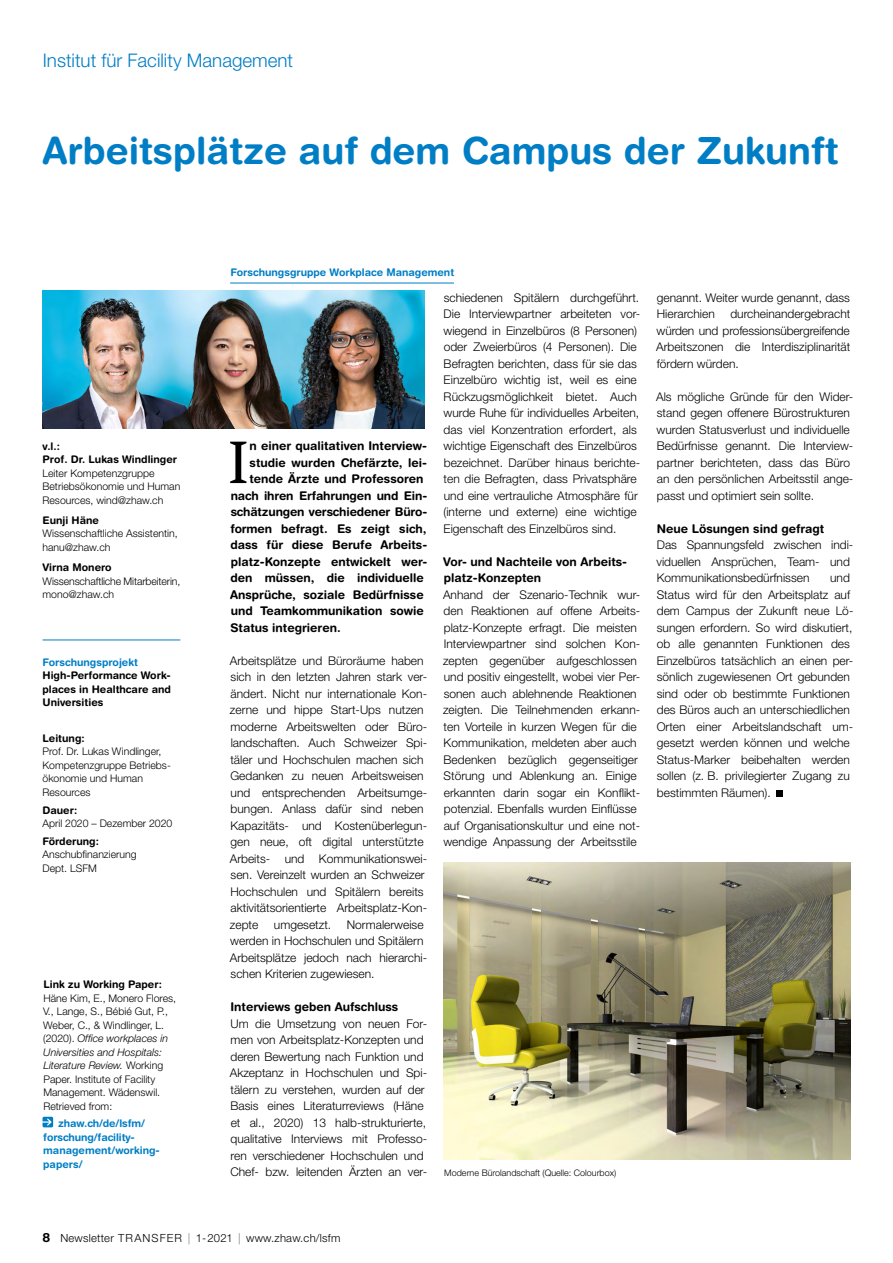
<style>
.page{position:relative;width:893px;height:1263px;background:#fff}
.page>*{position:absolute;margin:0;border:0;box-sizing:border-box;transform-origin:0 0}
.t1{font:59.1px "Swift";color:#000}
.t2{font:700 37.5px "Helvetica Rounded LT Std";color:#007ec5}
.t3{font:300 18.75px "Helvetica Neue LT Std";color:#007ec5}
.t4{font:300 12px/16.5px "Helvetica Neue LT Std";color:#000}
.t5{font:700 12px/16.5px "Helvetica Rounded LT Std";color:#000}
.t6{font:300 11.25px "Helvetica Neue LT Std";letter-spacing:.02em;color:#000}
.t7{font:300 10.5px/13.5px "Helvetica Neue LT Std";color:#000}
.t8{font:700 10.5px/13.5px "Helvetica Rounded LT Std";color:#000}
.t9{font:700 10.5px/13.5px "Helvetica Rounded LT Std";color:#007ec5}
.t10{font:300 9px "Helvetica Neue LT Std";color:#000}
.s1{font-style:italic}
.s2{font-family:"Helvetica Rounded LT Std";font-weight:700;font-size:12.75px}
</style>
<div class="page">
<hr style="left:230px;top:283px;width:224px;height:1px;background:#007ec5">
<svg style="left:777px;top:790px;width:6px;height:6px"></svg>
<hr style="left:43px;top:640px;width:137px;height:1px;background:#007ec5">
<img style="left:443px;top:862px;width:407px;height:298px">
<svg style="left:43px;top:1117px;width:10px;height:10px"></svg>
<img style="left:43px;top:290px;width:381px;height:138px">
<h3 class="t3" style="left:43px;top:49px;width:252px">Institut für Facility Management</h3>
<h2 class="t2" style="left:43px;top:127px;width:798px">Arbeitsplätze auf dem Campus der Zukunft</h2>
<p class="t8" style="left:43px;top:439px;width:136px">v.l.:<br>Prof. Dr. Lukas Windlinger</p>
<p class="t7" style="left:43px;top:466px;width:139px">Leiter Kompetenzgruppe<br>Betriebsökonomie und Human<br>Resources, wind@zhaw.ch</p>
<p class="t8" style="left:43px;top:513px;width:58px">Eunji Häne</p>
<p class="t7" style="left:43px;top:527px;width:137px">Wissenschaftliche Assistentin, hanu@zhaw.ch</p>
<p class="t8" style="left:43px;top:560px;width:71px">Virna Monero</p>
<p class="t7" style="left:43px;top:574px;width:139px">Wissenschaftliche Mitarbeiterin, mono@zhaw.ch</p>
<p class="t9" style="left:43px;top:655px;width:97px">Forschungsprojekt</p>
<p class="t8" style="left:43px;top:668px;width:130px;text-align:justify">High-Performance Work&shy;places in Healthcare and Universities</p>
<p class="t8" style="left:43px;top:731px;width:44px">Leitung:</p>
<p class="t7" style="left:43px;top:744px;width:129px">Prof. Dr. Lukas Windlinger,<br>Kompetenzgruppe Betriebs&shy;ökonomie und Human<br>Resources</p>
<p class="t8" style="left:43px;top:803px;width:36px">Dauer:</p>
<p class="t7" style="left:43px;top:816px;width:131px">April 2020 – Dezember 2020</p>
<p class="t8" style="left:43px;top:834px;width:58px">Förderung:</p>
<p class="t7" style="left:43px;top:847px;width:96px">Anschubfinanzierung<br>Dept. LSFM</p>
<p class="t8" style="left:43px;top:977px;width:120px">Link zu Working Paper:</p>
<p class="t7" style="left:43px;top:991px;width:134px">Häne Kim, E., Monero Flores,<br>V., Lange, S., Bébié Gut, P.,<br>Weber, C., &amp; Windlinger, L. (2020). <span class="s1">Office workplaces in<br>Universities and Hospitals:<br>Literature Review.</span> Working<br>Paper. Institute of Facility<br>Management. Wädenswil.<br>Retrieved from:</p>
<p class="t9" style="left:43px;top:1117px;width:118px;text-indent:15px">zhaw.ch/de/lsfm/ forschung/facility&shy;management/working&shy;papers/</p>
<p class="t9" style="left:230px;top:266px;width:225px">Forschungsgruppe Workplace Management</p>
<h1 class="t1" style="left:229px;top:429px;width:21px">I</h1>
<p class="t5" style="left:250px;top:437px;width:179px">n einer qualitativen Interview-</p>
<p class="t5" style="left:250px;top:454px;width:179px">studie wurden Chefärzte, lei-</p>
<p class="t5" style="left:249px;top:470px;width:176px">tende Ärzte und Professoren</p>
<p class="t5" style="left:231px;top:487px;width:198px">nach ihren Erfahrungen und Ein-</p>
<p class="t5" style="left:231px;top:503px;width:197px">schätzungen verschiedener Büro-</p>
<p class="t5" style="left:230px;top:520px;width:198px">formen befragt. Es zeigt sich,</p>
<p class="t5" style="left:231px;top:536px;width:197px">dass für diese Berufe Arbeits-</p>
<p class="t5" style="left:231px;top:553px;width:198px">platz-Konzepte entwickelt wer-</p>
<p class="t5" style="left:231px;top:569px;width:195px">den müssen, die individuelle</p>
<p class="t5" style="left:230px;top:586px;width:195px">Ansprüche, soziale Bedürfnisse</p>
<p class="t5" style="left:231px;top:602px;width:195px">und Teamkommunikation sowie</p>
<p class="t5" style="left:230px;top:619px;width:112px">Status integrieren.</p>
<p class="t4" style="left:230px;top:652px;width:199px">Arbeitsplätze und Büroräume haben sich in den letzten Jahren stark ver&shy;ändert. Nicht nur internationale Kon&shy;zerne und hippe Start-Ups nutzen moderne Arbeitswelten oder Büro&shy;landschaften. Auch Schweizer Spi&shy;täler und Hochschulen machen sich Gedanken zu neuen Arbeitsweisen und entsprechenden Arbeitsumge&shy;bungen. Anlass dafür sind neben Kapazitäts- und Kostenüberlegun&shy;gen neue, oft digital unterstützte Arbeits- und Kommunikationswei&shy;sen. Vereinzelt wurden an Schweizer Hochschulen und Spitälern bereits aktivitätsorientierte Arbeitsplatz-Kon&shy;zepte</p>
<p class="t4" style="left:230px;top:916px;width:199px;text-indent:117px">Normalerweise werden in Hochschulen und Spitälern<br>Arbeitsplätze jedoch nach hierarchi&shy;schen Kriterien zugewiesen.</p>
<p class="t5" style="left:230px;top:998px;width:169px">Interviews geben Aufschluss</p>
<p class="t4" style="left:230px;top:1015px;width:199px">Um die Umsetzung von neuen For&shy;men von Arbeitsplatz-Konzepten und deren Bewertung nach Funktion und Akzeptanz in Hochschulen und Spi&shy;tälern zu verstehen, wurden auf der Basis eines Literaturreviews (Häne et al., 2020) 13 halb-strukturierte, qualitative Interviews mit Professo&shy;ren verschiedener Hochschulen und Chef- bzw. leitenden Ärzten an ver-</p>
<p class="t4" style="left:274px;top:916px;width:59px">umgesetzt.</p>
<p class="t4" style="left:443px;top:289px;width:198px">schiedenen Spitälern durchgeführt.<br>Die Interviewpartner arbeiteten vor&shy;wiegend in Einzelbüros (8 Personen) oder Zweierbüros (4 Personen). Die Befragten berichten, dass für sie das Einzelbüro wichtig ist, weil es eine Rückzugsmöglichkeit bietet. Auch wurde Ruhe für individuelles Arbeiten, das viel Konzentration erfordert, als wichtige Eigenschaft des Einzelbüros bezeichnet. Darüber hinaus berichte&shy;ten die Befragten, dass Privatsphäre und eine vertrauliche Atmosphäre für (interne und externe) eine wichtige Eigenschaft des Einzelbüros sind.</p>
<p class="t5" style="left:443px;top:553px;width:185px">Vor- und Nachteile von Arbeits&shy;platz-Konzepten</p>
<p class="t4" style="left:443px;top:586px;width:199px">Anhand der Szenario-Technik wur&shy;den Reaktionen auf offene Arbeits&shy;platz-Konzepte erfragt. Die meisten Interviewpartner sind solchen Kon&shy;zepten gegenüber aufgeschlossen und positiv eingestellt, wobei vier Per&shy;sonen auch ablehnende Reaktionen zeigten. Die Teilnehmenden erkann&shy;ten Vorteile in kurzen Wegen für die Kommunikation, meldeten aber auch Bedenken bezüglich gegenseitiger Störung und Ablenkung an. Einige erkannten darin sogar ein Konflikt&shy;potenzial. Ebenfalls wurden Einflüsse auf Organisationskultur und eine not&shy;wendige Anpassung der Arbeitsstile</p>
<p class="t10" style="left:444px;top:1167px;width:173px">Moderne Bürolandschaft (Quelle: Colourbox)</p>
<p class="t4" style="left:657px;top:289px;width:195px">genannt. Weiter wurde genannt, dass<br>Hierarchien</p>
<p class="t4" style="left:656px;top:305px;width:196px;text-align:justify;text-indent:74px">durcheinandergebracht würden und professionsübergreifende Arbeitszonen die Interdisziplinarität fördern würden.</p>
<p class="t4" style="left:656px;top:388px;width:199px">Als mögliche Gründe für den Wider&shy;stand gegen offenere Bürostrukturen wurden Statusverlust und individuelle Bedürfnisse genannt. Die Interview&shy;partner berichteten, dass das Büro an den persönlichen Arbeitsstil ange&shy;passt und optimiert sein sollte.</p>
<p class="t5" style="left:657px;top:520px;width:169px">Neue Lösungen sind gefragt</p>
<p class="t4" style="left:656px;top:536px;width:198px">Das Spannungsfeld zwischen indi&shy;viduellen Ansprüchen, Team- und<br>Kommunikationsbedürfnissen</p>
<p class="t4" style="left:657px;top:569px;width:198px;text-indent:173px">und<br>Status wird für den Arbeitsplatz auf dem Campus der Zukunft neue Lö&shy;sungen erfordern. So wird diskutiert, ob alle genannten Funktionen des<br>Einzelbüros tatsächlich an einen per&shy;sönlich zugewiesenen Ort gebunden sind oder ob bestimmte Funktionen des Büros auch an unterschiedlichen<br>Orten einer Arbeitslandschaft um&shy;gesetzt werden können und welche<br>Status-Marker beibehalten werden sollen (z. B. privilegierter Zugang zu bestimmten Räumen).</p>
<p class="t6" style="left:43px;top:1231px;width:299px"><span class="s2">8</span> Newsletter TRANSFER | 1-2021 | www.zhaw.ch/lsfm</p>
</div>
